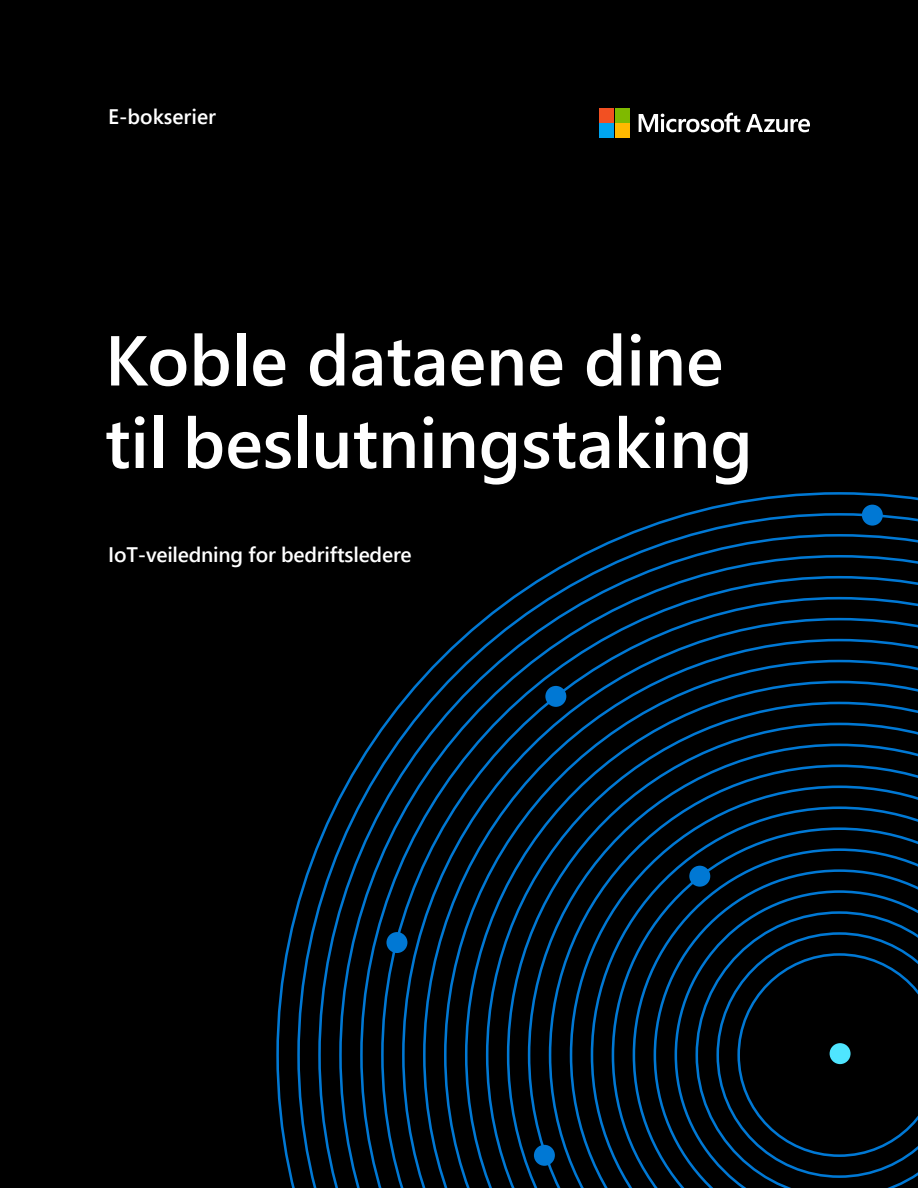
<style>
.page{position:relative;width:918px;height:1188px;background:#000}
.page>*{position:absolute;margin:0;border:0;box-sizing:border-box;transform-origin:0 0}
.t1{font:600 70.5px/82.5px "Segoe UI";color:#fff}
.t2{font:600 21px "Segoe UI";letter-spacing:-.01em;color:#fff}
.t3{font:600 21px "Segoe Pro";color:#fff}
</style>
<div class="page">
<svg style="left:276px;top:492px;width:642px;height:696px"></svg>
<div style="left:830px;top:1043px;width:21px;height:21px;background:#4fe5ff;border-radius:50%"></div>
<div style="left:386px;top:932px;width:21px;height:21px;background:#0078d4;border-radius:50%"></div>
<div style="left:689px;top:866px;width:21px;height:21px;background:#0078d4;border-radius:50%"></div>
<div style="left:534px;top:1145px;width:21px;height:21px;background:#0078d4;border-radius:50%"></div>
<div style="left:545px;top:686px;width:21px;height:21px;background:#0078d4;border-radius:50%"></div>
<div style="left:862px;top:505px;width:21px;height:21px;background:#0078d4;border-radius:50%"></div>
<svg style="left:746px;top:114px;width:64px;height:18px"></svg>
<svg style="left:639px;top:113px;width:101px;height:19px"></svg>
<div style="left:600px;top:108px;width:14px;height:14px;background:#f25022"></div>
<div style="left:615px;top:108px;width:15px;height:14px;background:#7fba00"></div>
<div style="left:600px;top:124px;width:14px;height:14px;background:#00a4ef"></div>
<div style="left:615px;top:124px;width:15px;height:14px;background:#ffb900"></div>
<p class="t3" style="left:108px;top:102px;width:109px">E-bokserier</p>
<p class="t1" style="left:105px;top:317px;width:649px">Koble dataene dine til beslutningstaking</p>
<p class="t2" style="left:108px;top:538px;width:305px">IoT-veiledning for bedriftsledere</p>
</div>
